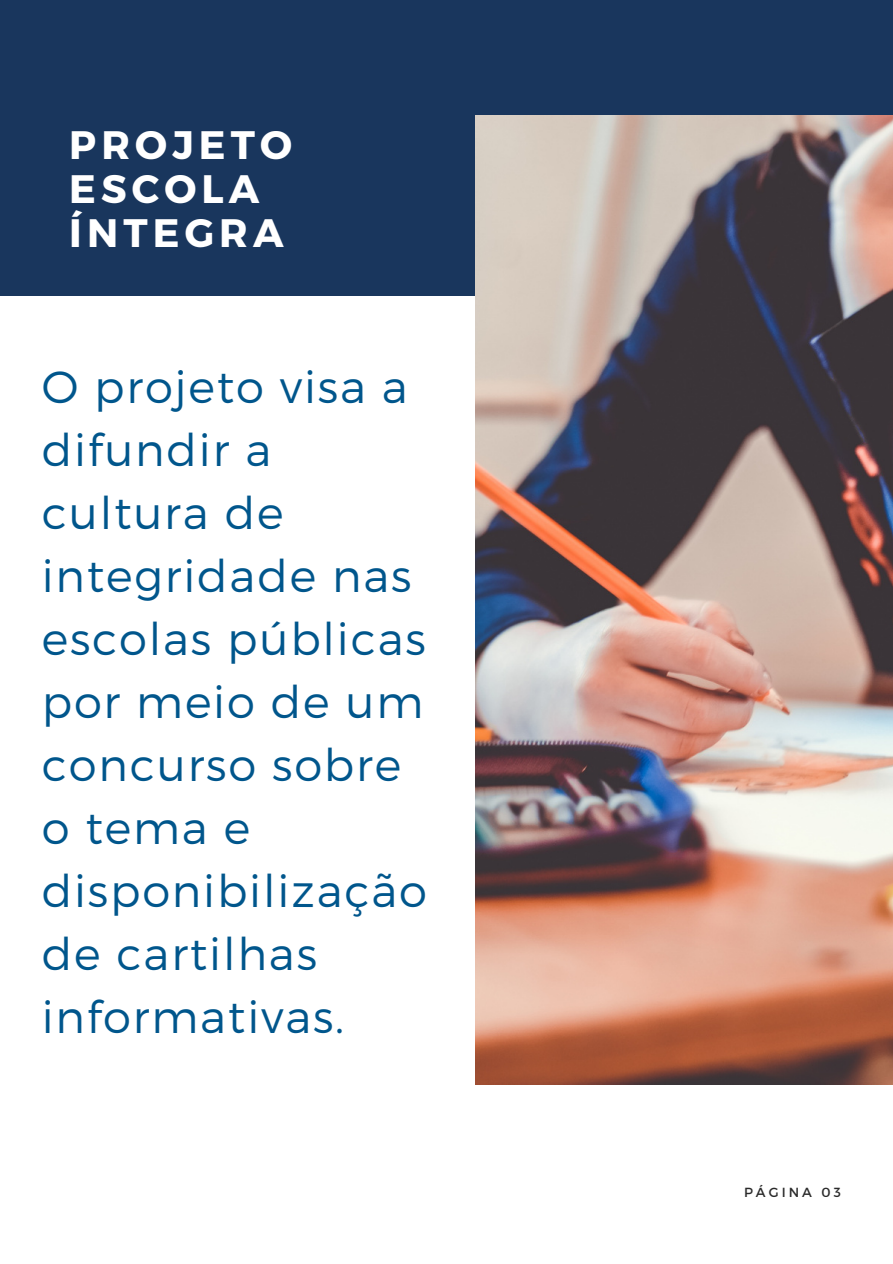
<style>
.page{position:relative;width:893px;height:1264px;background:#fff}
.page>*{position:absolute;margin:0;border:0;box-sizing:border-box;transform-origin:0 0}
.t1{font:300 45px/63px "Montserrat";letter-spacing:.04em;color:#00568c}
.t2{font:700 39.6px/43.8px "Montserrat";letter-spacing:.13em;color:#fff}
.t3{font:13.2px "Montserrat";letter-spacing:.23em;color:#2a2a2a}
</style>
<div class="page">
<div style="left:0;top:0;width:892px;height:295px;background:#19365d"></div>
<img style="left:475px;top:115px;width:417px;height:969px">
<p class="t2" style="left:69px;top:121px;width:224px">PROJETO<br>ESCOLA<br>ÍNTEGRA</p>
<p class="t1" style="left:42px;top:353px;width:387px">O projeto visa a difundir a cultura de integridade nas escolas públicas por meio de um concurso sobre o tema e disponibilização de cartilhas informativas.</p>
<p class="t3" style="left:744px;top:1183px;width:98px">PÁGINA 03</p>
</div>
